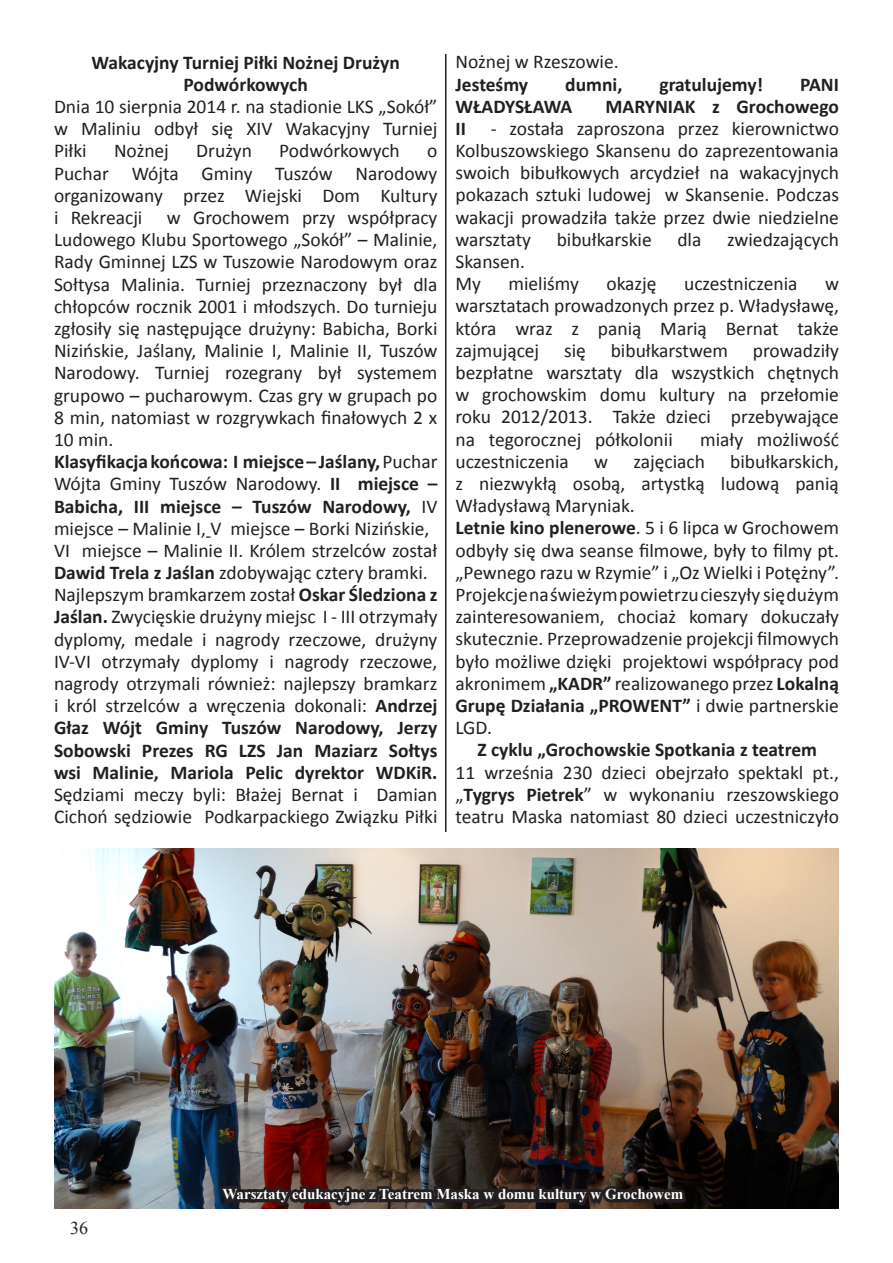
<style>
.page{position:relative;width:893px;height:1263px;background:#fff}
.page>*{position:absolute;margin:0;border:0;box-sizing:border-box;transform-origin:0 0}
.t1{font:19.5px/22.2px "Calibri";color:#231f20;text-align:justify}
.t2{font:700 19.5px/22.2px "Calibri";color:#231f20;text-align:center}
.t3{font:18px "Times New Roman";color:#231f20}
.t4{font:700 15px "Times New Roman";color:#fff}
.s1{font-weight:700}
</style>
<div class="page">
<hr style="left:445px;top:54px;width:1px;height:778px;background:#231f20">
<img style="left:54px;top:848px;width:785px;height:361px">
<svg style="left:217px;top:1154px;width:472px;height:55px;background:#352522"></svg>
<p class="t2" style="left:92px;top:50px;width:310px">Wakacyjny Turniej Piłki Nożnej Drużyn<br>Podwórkowych</p>
<p class="t1" style="left:54px;top:95px;width:385px">Dnia 10 sierpnia 2014 r. na stadionie LKS „Sokół” w Maliniu odbył się XIV Wakacyjny Turniej Piłki</p>
<p class="t1" style="left:114px;top:139px;width:56px">Nożnej</p>
<p class="t1" style="left:196px;top:139px;width:57px">Drużyn</p>
<p class="t1" style="left:279px;top:139px;width:122px">Podwórkowych</p>
<p class="t1" style="left:54px;top:139px;width:385px;text-indent:373px">o Puchar Wójta Gminy Tuszów Narodowy organizowany przez Wiejski Dom Kultury i Rekreacji</p>
<p class="t1" style="left:54px;top:205px;width:385px;text-align:left;text-indent:113px">w Grochowem przy współpracy Ludowego Klubu Sportowego „Sokół” – Malinie, Rady Gminnej LZS w Tuszowie Narodowym oraz Sołtysa Malinia. Turniej przeznaczony był dla chłopców rocznik 2001 i młodszych. Do turnieju zgłosiły się następujące drużyny: Babicha, Borki Nizińskie, Jaślany, Malinie I, Malinie II, Tuszów Narodowy. Turniej rozegrany był systemem grupowo – pucharowym. Czas gry w grupach po 8 min, natomiast w rozgrywkach finałowych 2 x 10 min.<br><span class="s1">Klasyfikacja końcowa: I miejsce – Jaślany,</span> Puchar Wójta Gminy Tuszów Narodowy. <span class="s1">II miejsce – Babicha, III miejsce – Tuszów Narodowy,</span> IV miejsce – Malinie I, V miejsce – Borki Nizińskie, VI miejsce – Malinie II. Królem strzelców został <span class="s1">Dawid Trela z Jaślan</span> zdobywając cztery bramki.<br>Najlepszym bramkarzem został <span class="s1">Oskar Śledziona z Jaślan.</span> Zwycięskie drużyny miejsc I - III otrzymały dyplomy, medale i nagrody rzeczowe, drużyny IV-VI otrzymały dyplomy i nagrody rzeczowe, nagrody otrzymali również: najlepszy bramkarz i król strzelców a wręczenia dokonali: <span class="s1">Andrzej Głaz Wójt Gminy Tuszów Narodowy, Jerzy Sobowski Prezes RG LZS Jan Maziarz Sołtys wsi Malinie, Mariola Pelic dyrektor WDKiR.</span></p>
<p class="t1" style="left:54px;top:782px;width:385px">Sędziami meczy byli: Błażej Bernat i Damian<br>Cichoń sędziowie Podkarpackiego Związku Piłki</p>
<p class="t1" style="left:455px;top:50px;width:165px">Nożnej w Rzeszowie.</p>
<p class="t2" style="left:455px;top:72px;width:74px">Jesteśmy</p>
<p class="t2" style="left:565px;top:72px;width:59px">dumni,</p>
<p class="t2" style="left:659px;top:72px;width:105px">gratulujemy!</p>
<p class="t2" style="left:800px;top:72px;width:40px">PANI</p>
<p class="t2" style="left:455px;top:94px;width:118px">WŁADYSŁAWA</p>
<p class="t2" style="left:605px;top:94px;width:235px">MARYNIAK z Grochowego</p>
<p class="t2" style="left:455px;top:116px;width:12px">II</p>
<p class="t1" style="left:455px;top:116px;width:385px;text-indent:35px">- została zaproszona przez kierownictwo Kolbuszowskiego Skansenu do zaprezentowania swoich bibułkowych arcydzieł na wakacyjnych pokazach sztuki ludowej w Skansenie. Podczas wakacji prowadziła także przez dwie niedzielne warsztaty</p>
<p class="t1" style="left:557px;top:227px;width:97px">bibułkarskie</p>
<p class="t1" style="left:677px;top:227px;width:26px">dla</p>
<p class="t1" style="left:727px;top:227px;width:113px">zwiedzających</p>
<p class="t1" style="left:455px;top:250px;width:71px">Skansen.<br>My</p>
<p class="t1" style="left:508px;top:272px;width:72px">mieliśmy</p>
<p class="t1" style="left:606px;top:272px;width:52px">okazję</p>
<p class="t1" style="left:684px;top:272px;width:115px">uczestniczenia</p>
<p class="t1" style="left:455px;top:272px;width:385px;text-indent:370px">w warsztatach prowadzonych przez p. Władysławę, która wraz z panią Marią Bernat także zajmującej</p>
<p class="t1" style="left:455px;top:338px;width:385px;text-indent:297px">prowadziły bezpłatne warsztaty dla wszystkich chętnych w grochowskim domu kultury na przełomie roku 2012/2013. Także dzieci przebywające na tegorocznej półkolonii</p>
<p class="t1" style="left:564px;top:338px;width:23px">się</p>
<p class="t1" style="left:611px;top:338px;width:119px">bibułkarstwem</p>
<p class="t1" style="left:700px;top:427px;width:140px">miały możliwość</p>
<p class="t1" style="left:455px;top:449px;width:385px;text-align:left;text-indent:275px">bibułkarskich, z niezwykłą osobą, artystką ludową panią Władysławą Maryniak.<br><span class="s1">Letnie kino plenerowe</span>. 5 i 6 lipca w Grochowem odbyły się dwa seanse filmowe, były to filmy pt. „Pewnego razu w Rzymie” i „Oz Wielki i Potężny”.<br>Projekcje na świeżym powietrzu cieszyły się dużym zainteresowaniem, chociaż komary dokuczały skutecznie. Przeprowadzenie projekcji filmowych było możliwe dzięki projektowi współpracy pod akronimem <span class="s1">„KADR”</span> realizowanego przez <span class="s1">Lokalną Grupę Działania „PROWENT”</span> i dwie partnerskie LGD.</p>
<p class="t2" style="left:477px;top:738px;width:341px">Z cyklu „Grochowskie Spotkania z teatrem</p>
<p class="t1" style="left:455px;top:760px;width:385px">11 września 230 dzieci obejrzało spektakl pt., „<span class="s1">Tygrys Pietrek</span>” w wykonaniu rzeszowskiego teatru Maska natomiast 80 dzieci uczestniczyło</p>
<p class="t1" style="left:455px;top:449px;width:115px">uczestniczenia</p>
<p class="t1" style="left:594px;top:449px;width:15px">w</p>
<p class="t1" style="left:633px;top:449px;width:73px">zajęciach</p>
<p class="t3" style="left:70px;top:1216px;width:19px">36</p>
<p class="t4" style="left:222px;top:1184px;width:462px">Warsztaty edukacyjne z Teatrem Maska w domu kultury w Grochowem</p>
</div>
